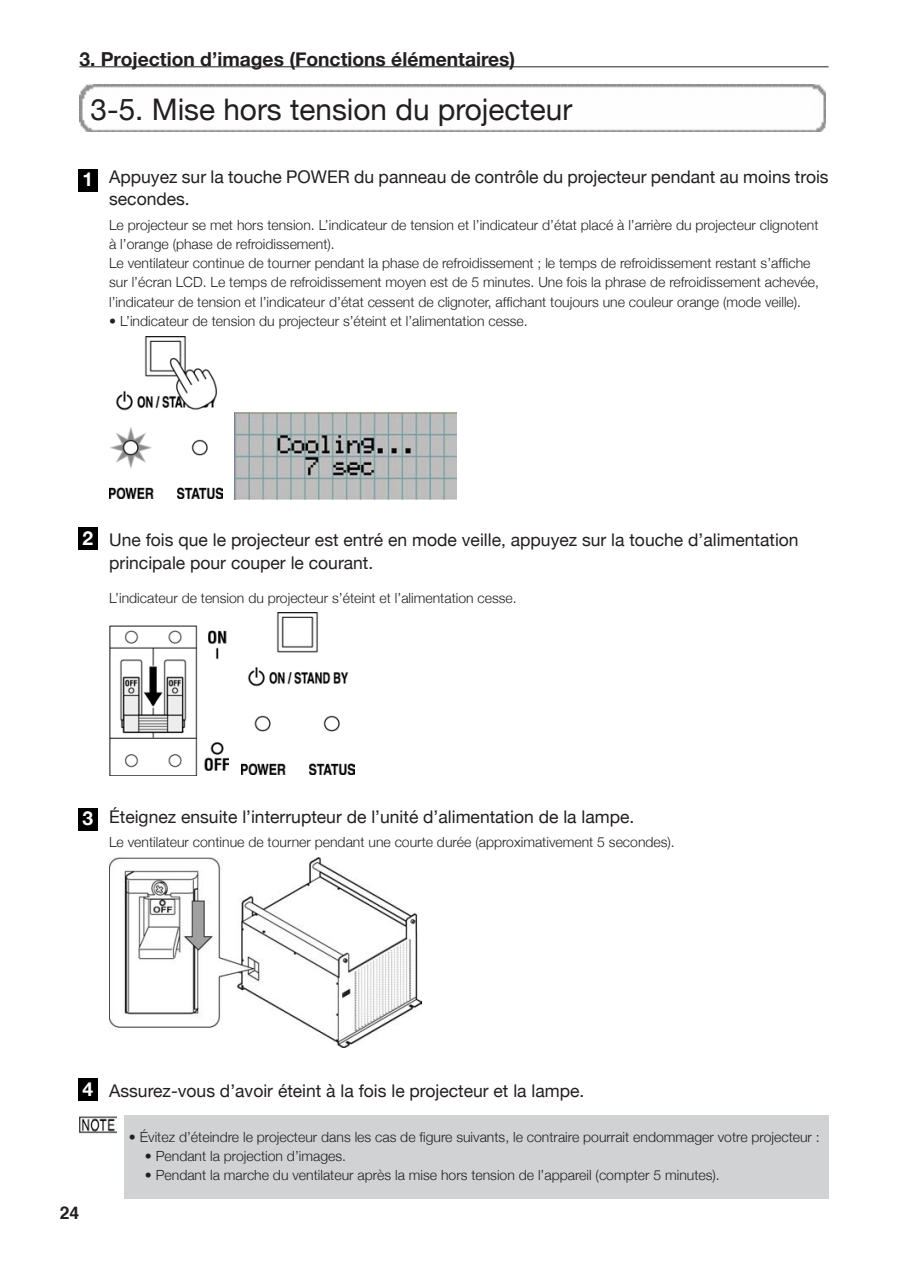
<style>
.page{position:relative;width:903px;height:1275px;background:#fff}
.page>*{position:absolute;margin:0;border:0;box-sizing:border-box;transform-origin:0 0}
.Finding1{font:29.75px "Helvetica Neue";color:#231f20}
.t1{font:700 19.25px "Helvetica Neue";color:#231f20}
.t2{font:700 19.25px "Helvetica Neue";color:#fff}
.Procedure_Text{font:17.5px/22.8px "Helvetica Neue";color:#231f20}
.Procedure_Illust{font:17.5px/22.8px "Helvetica Neue";color:#231f20}
.t3{font:700 17.5px "Helvetica";color:#231f20}
.Procedure_Text2{font:300 14px/19.2px "Helvetica Neue";color:#231f20}
.Reference_Indent-Ins{font:300 14px "Helvetica Neue";color:#231f20}
</style>
<div class="page">
<hr style="left:79px;top:66px;width:749px;height:1px;background:#231f20">
<img style="left:79px;top:84px;width:746px;height:48px">
<img style="left:110px;top:336px;width:112px;height:162px">
<img style="left:235px;top:413px;width:222px;height:86px">
<img style="left:109px;top:625px;width:120px;height:150px">
<img style="left:242px;top:613px;width:112px;height:162px">
<img style="left:109px;top:857px;width:313px;height:191px">
<img style="left:79px;top:1116px;width:37px;height:17px">
<div style="left:124px;top:1115px;width:704px;height:84px;background:#d1d2d4"></div>
<div style="left:78px;top:169px;width:19px;height:22px;background:#000"></div>
<div style="left:78px;top:527px;width:19px;height:23px;background:#000"></div>
<div style="left:78px;top:808px;width:19px;height:22px;background:#000"></div>
<div style="left:78px;top:1079px;width:19px;height:22px;background:#000"></div>
<h2 class="t1" style="left:79px;top:48px;width:437px">3. Projection d’images (Fonctions élémentaires)</h2>
<p class="Finding1" style="left:91px;top:92px;width:483px">3-5. Mise hors tension du projecteur</p>
<p class="t2" style="left:82px;top:167px;width:12px">1</p>
<p class="Procedure_Text" style="left:109px;top:165px;width:721px">Appuyez sur la touche POWER du panneau de contrôle du projecteur pendant au moins trois secondes.</p>
<p class="Procedure_Text2" style="left:109px;top:215px;width:711px">Le projecteur se met hors tension. L’indicateur de tension et l’indicateur d’état placé à l’arrière du projecteur clignotent à l’orange (phase de refroidissement).<br>Le ventilateur continue de tourner pendant la phase de refroidissement ; le temps de refroidissement restant s’affiche sur l’écran LCD. Le temps de refroidissement moyen est de 5 minutes. Une fois la phrase de refroidissement achevée, l’indicateur de tension et l’indicateur d’état cessent de clignoter, affichant toujours une couleur orange (mode veille).</p>
<p class="Procedure_Text2" style="left:109px;top:311px;width:420px">• L’indicateur de tension du projecteur s’éteint et l’alimentation cesse.</p>
<p class="t2" style="left:82px;top:526px;width:12px">2</p>
<p class="Procedure_Illust" style="left:109px;top:528px;width:691px">Une fois que le projecteur est entré en mode veille, appuyez sur la touche d’alimentation principale pour couper le courant.</p>
<p class="Procedure_Text2" style="left:109px;top:588px;width:409px">L’indicateur de tension du projecteur s’éteint et l’alimentation cesse.</p>
<p class="t2" style="left:82px;top:806px;width:12px">3</p>
<p class="Procedure_Text" style="left:109px;top:805px;width:527px">Éteignez ensuite l’interrupteur de l’unité d’alimentation de la lampe.</p>
<p class="Procedure_Text2" style="left:109px;top:832px;width:567px">Le ventilateur continue de tourner pendant une courte durée (approximativement 5 secondes).</p>
<p class="t2" style="left:82px;top:1077px;width:12px">4</p>
<p class="t3" style="left:60px;top:1198px;width:21px">24</p>
<p class="Procedure_Text" style="left:109px;top:1079px;width:477px">Assurez-vous d’avoir éteint à la fois le projecteur et la lampe.</p>
<p class="Reference_Indent-Ins" style="left:129px;top:1128px;width:692px">• Évitez d’éteindre le projecteur dans les cas de figure suivants, le contraire pourrait endommager votre projecteur :</p>
<p class="Reference_Indent-Ins" style="left:145px;top:1147px;width:203px">• Pendant la projection d’images.</p>
<p class="Reference_Indent-Ins" style="left:145px;top:1167px;width:576px">• Pendant la marche du ventilateur après la mise hors tension de l’appareil (compter 5 minutes).</p>
</div>
